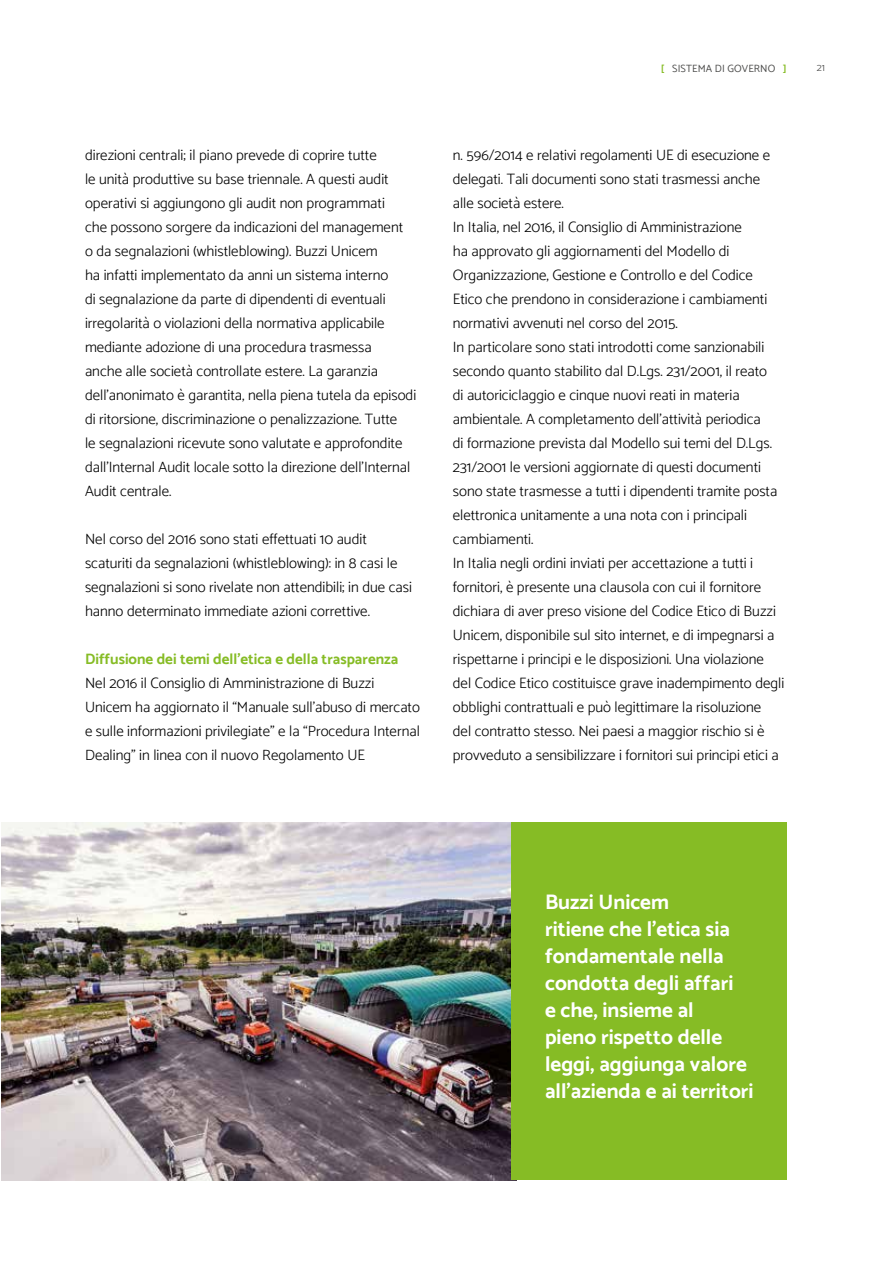
<style>
.page{position:relative;width:893px;height:1263px;background:#fff}
.page>*{position:absolute;margin:0;border:0;box-sizing:border-box;transform-origin:0 0}
.t1{font:700 21px/27px "Catamaran";color:#fff}
.t2{font:300 15px/24px "Catamaran";color:#000}
.t3{font:700 15px "Catamaran";color:#86bc25}
.t4{font:10.5px "Catamaran";letter-spacing:.01em;color:#4a4a49}
.t5{font:300 10.5px "Catamaran";color:#4a4a49}
.s1{font-weight:600;color:#86bc25}
</style>
<div class="page">
<img style="left:1px;top:823px;width:510px;height:357px">
<div style="left:511px;top:823px;width:275px;height:357px;background:#86bc25"></div>
<p class="t2" style="left:85px;top:143px;width:333px">direzioni centrali; il piano prevede di coprire tutte<br>le unità produttive su base triennale. A questi audit operativi si aggiungono gli audit non programmati<br>che possono sorgere da indicazioni del management<br>o da segnalazioni (whistleblowing). Buzzi Unicem<br>ha infatti implementato da anni un sistema interno<br>di segnalazione da parte di dipendenti di eventuali irregolarità o violazioni della normativa applicabile mediante adozione di una procedura trasmessa<br>anche alle società controllate estere. La garanzia dell’anonimato è garantita, nella piena tutela da episodi di ritorsione, discriminazione o penalizzazione. Tutte<br>le segnalazioni ricevute sono valutate e approfondite dall’Internal Audit locale sotto la direzione dell’Internal Audit centrale.</p>
<p class="t2" style="left:85px;top:527px;width:328px">Nel corso del 2016 sono stati effettuati 10 audit scaturiti da segnalazioni (whistleblowing): in 8 casi le segnalazioni si sono rivelate non attendibili; in due casi hanno determinato immediate azioni correttive.</p>
<p class="t3" style="left:85px;top:650px;width:315px">Diffusione dei temi dell’etica e della trasparenza</p>
<p class="t2" style="left:85px;top:671px;width:336px">Nel 2016 il Consiglio di Amministrazione di Buzzi Unicem ha aggiornato il “Manuale sull’abuso di mercato e sulle informazioni privilegiate” e la “Procedura Internal Dealing” in linea con il nuovo Regolamento UE</p>
<p class="t4" style="left:661px;top:62px;width:127px"><span class="s1">[</span> SISTEMA DI GOVERNO <span class="s1">]</span></p>
<p class="t5" style="left:817px;top:61px;width:10px">21</p>
<p class="t2" style="left:453px;top:143px;width:333px">n. 596/2014 e relativi regolamenti UE di esecuzione e delegati. Tali documenti sono stati trasmessi anche alle società estere.<br>In Italia, nel 2016, il Consiglio di Amministrazione<br>ha approvato gli aggiornamenti del Modello di Organizzazione, Gestione e Controllo e del Codice Etico che prendono in considerazione i cambiamenti normativi avvenuti nel corso del 2015.<br>In particolare sono stati introdotti come sanzionabili secondo quanto stabilito dal D.Lgs. 231/2001, il reato<br>di autoriciclaggio e cinque nuovi reati in materia ambientale. A completamento dell’attività periodica<br>di formazione prevista dal Modello sui temi del D.Lgs.<br>231/2001 le versioni aggiornate di questi documenti sono state trasmesse a tutti i dipendenti tramite posta elettronica unitamente a una nota con i principali cambiamenti.<br>In Italia negli ordini inviati per accettazione a tutti i fornitori, è presente una clausola con cui il fornitore dichiara di aver preso visione del Codice Etico di Buzzi Unicem, disponibile sul sito internet, e di impegnarsi a rispettarne i principi e le disposizioni. Una violazione del Codice Etico costituisce grave inadempimento degli obblighi contrattuali e può legittimare la risoluzione<br>del contratto stesso. Nei paesi a maggior rischio si è provveduto a sensibilizzare i fornitori sui principi etici a</p>
<h1 class="t1" style="left:545px;top:888px;width:210px">Buzzi Unicem<br>ritiene che l’etica sia fondamentale nella condotta degli affari<br>e che, insieme al<br>pieno rispetto delle leggi, aggiunga valore all’azienda e ai territori</h1>
</div>
